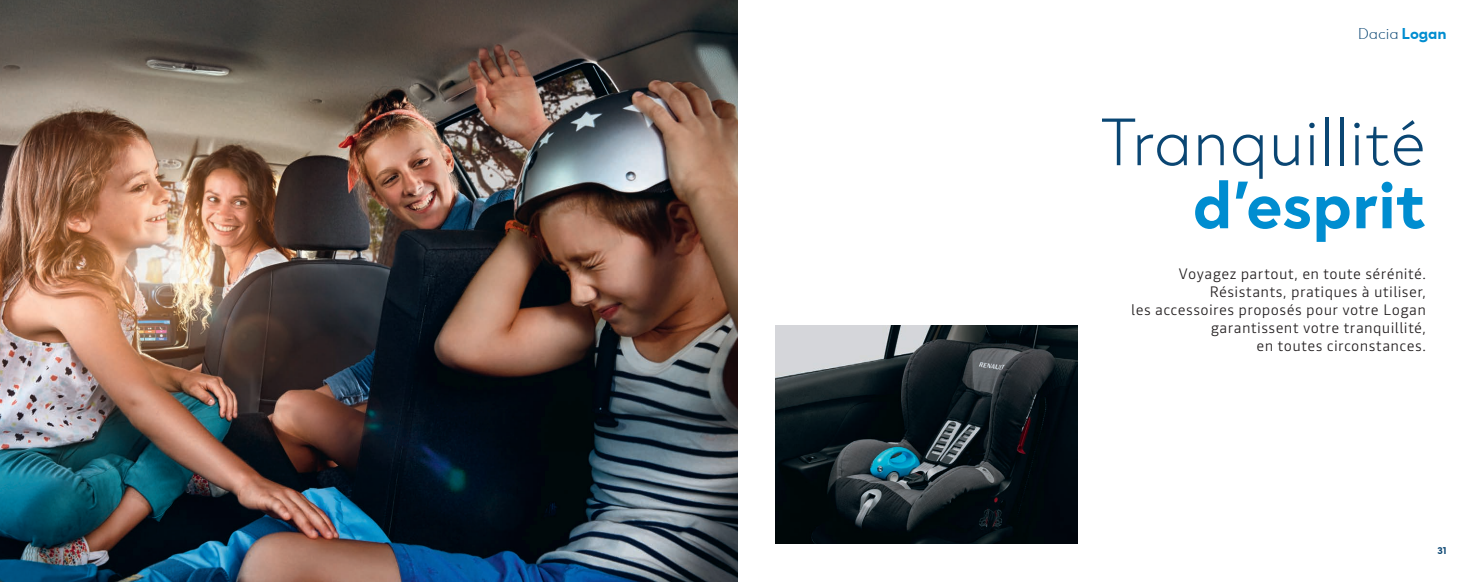
<style>
.page{position:relative;width:1475px;height:582px;background:#fff}
.page>*{position:absolute;margin:0;border:0;box-sizing:border-box;transform-origin:0 0}
.t1{font:300 68px "Dacia Spirit";letter-spacing:-.01em;color:#0a4673}
.t2{font:700 68px "Dacia Spirit";color:#008dd0}
.t3{font:300 16px "Dacia Spirit";letter-spacing:-.005em;color:#0a4673}
.t4{font:300 15px/18px "Read";letter-spacing:.025em;color:#231f20;text-align:right}
.t5{font:700 10px "Dacia Spirit";color:#0a4673}
.s1{font-weight:700;color:#008dd0}
</style>
<div class="page">
<img style="left:0;top:0;width:737px;height:581px">
<img style="left:775px;top:325px;width:302px;height:218px">
<p class="t3" style="left:1357px;top:21px;width:90px">Dacia <span class="s1">Logan</span></p>
<h1 class="t1" style="left:1100px;top:89px;width:327px">Tranquillité</h1>
<h1 class="t2" style="left:1192px;top:165px;width:235px">d’esprit</h1>
<p class="t4" style="left:1131px;top:264px;width:296px">Voyagez partout, en toute sérénité.<br>Résistants, pratiques à utiliser,<br>les accessoires proposés pour votre Logan garantissent votre tranquillité,<br>en toutes circonstances.</p>
<p class="t5" style="left:1436px;top:543px;width:11px">31</p>
</div>
